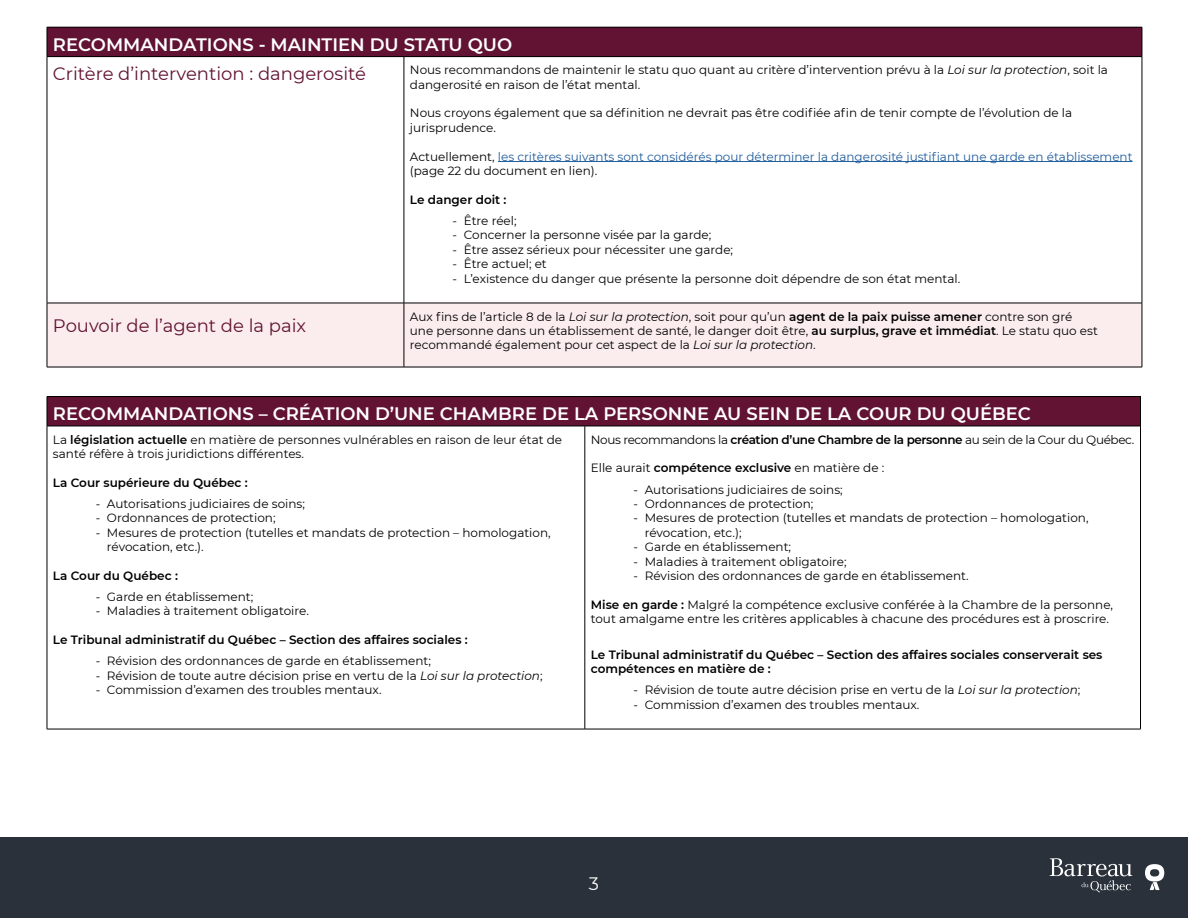
<style>
.page{position:relative;width:1188px;height:918px;background:#fff}
.page>*{position:absolute;margin:0;border:0;box-sizing:border-box;transform-origin:0 0}
.texte_courant{font:600 18px "Montserrat";color:#fff}
.texte_courant-2{font:18px "Montserrat";color:#621333}
.t1{font:18px "Montserrat";color:#fff}
.texte_courant-3{font:12px/14.4px "Montserrat";color:#000}
.TABLEAU{font:12px/14.4px "Montserrat";color:#000}
.texte_courant-4{font:600 12px/14.4px "Montserrat";color:#000}
.texte_courant-5{font:12px/14.4px "Montserrat";color:#215e9e}
.texte_courant-6{font:12px "Montserrat";letter-spacing:-.03em;color:#000}
.s1{font-style:italic}
.s2{color:#000}
.s3{font-weight:600}
</style>
<div class="page">
<div style="left:0;top:837px;width:1188px;height:81px;background:#2a313a"></div>
<svg style="left:1050px;top:858px;width:82px;height:35px"></svg>
<svg style="left:1145px;top:864px;width:19px;height:26px"></svg>
<div style="left:47px;top:27px;width:1095px;height:30px;background:#621333"></div>
<div style="left:48px;top:304px;width:1094px;height:63px;background:#fbedee"></div>
<hr style="left:47px;top:27px;width:357px;height:1px;background:#000">
<svg style="left:47px;top:27px;width:1px;height:29px"></svg>
<hr style="left:404px;top:27px;width:738px;height:1px;background:#000">
<svg style="left:1142px;top:27px;width:1px;height:29px"></svg>
<hr style="left:47px;top:56px;width:357px;height:1px;background:#000">
<hr style="left:404px;top:56px;width:738px;height:1px;background:#000">
<hr style="left:47px;top:57px;width:1px;height:246px;background:#000">
<hr style="left:404px;top:57px;width:1px;height:246px;background:#000">
<hr style="left:1142px;top:57px;width:1px;height:246px;background:#000">
<hr style="left:47px;top:303px;width:357px;height:1px;background:#000">
<hr style="left:47px;top:303px;width:1px;height:64px;background:#000">
<hr style="left:47px;top:367px;width:357px;height:1px;background:#000">
<hr style="left:404px;top:303px;width:738px;height:1px;background:#000">
<hr style="left:404px;top:303px;width:1px;height:64px;background:#000">
<hr style="left:1142px;top:303px;width:1px;height:64px;background:#000">
<hr style="left:404px;top:367px;width:738px;height:1px;background:#000">
<hr style="left:498px;top:161px;width:635px;height:1px;background:#215e9e">
<div style="left:47px;top:397px;width:1094px;height:29px;background:#621333"></div>
<hr style="left:47px;top:396px;width:538px;height:1px;background:#000">
<svg style="left:47px;top:397px;width:1px;height:29px"></svg>
<hr style="left:585px;top:396px;width:556px;height:1px;background:#000">
<svg style="left:1140px;top:397px;width:1px;height:29px"></svg>
<hr style="left:47px;top:426px;width:538px;height:1px;background:#000">
<hr style="left:585px;top:426px;width:556px;height:1px;background:#000">
<hr style="left:47px;top:426px;width:1px;height:303px;background:#000">
<hr style="left:585px;top:426px;width:1px;height:303px;background:#000">
<hr style="left:1140px;top:426px;width:1px;height:303px;background:#000">
<hr style="left:47px;top:729px;width:538px;height:1px;background:#000">
<hr style="left:585px;top:729px;width:556px;height:1px;background:#000">
<p class="texte_courant" style="left:53px;top:31px;width:461px">RECOMMANDATIONS - MAINTIEN DU STATU QUO</p>
<p class="texte_courant-2" style="left:53px;top:61px;width:315px">Critère d’intervention : dangerosité</p>
<p class="texte_courant-3" style="left:410px;top:62px;width:700px">Nous recommandons de maintenir le statu quo quant au critère d’intervention prévu à la <span class="s1">Loi sur la protection</span>, soit la dangerosité en raison de l’état mental.</p>
<p class="texte_courant-3" style="left:410px;top:106px;width:664px">Nous croyons également que sa définition ne devrait pas être codifiée afin de tenir compte de l’évolution de la jurisprudence.</p>
<p class="texte_courant-5" style="left:410px;top:149px;width:724px"><span class="s2">Actuellement,</span> les critères suivants sont considérés pour déterminer la dangerosité justifiant une garde en établissement <span class="s2">(page 22 du document en lien).</span></p>
<p class="texte_courant-4" style="left:410px;top:192px;width:98px">Le danger doit :</p>
<p class="texte_courant-3" style="left:453px;top:213px;width:65px">- Être réel;</p>
<p class="texte_courant-3" style="left:453px;top:227px;width:260px">- Concerner la personne visée par la garde;</p>
<p class="texte_courant-3" style="left:453px;top:242px;width:282px">- Être assez sérieux pour nécessiter une garde;</p>
<p class="texte_courant-3" style="left:453px;top:256px;width:96px">- Être actuel; et</p>
<p class="texte_courant-3" style="left:453px;top:271px;width:509px">- L’existence du danger que présente la personne doit dépendre de son état mental.</p>
<p class="texte_courant-2" style="left:53px;top:313px;width:255px">Pouvoir de l’agent de la paix</p>
<p class="TABLEAU" style="left:410px;top:309px;width:690px">Aux fins de l’article 8 de la <span class="s1">Loi sur la protection</span>, soit pour qu’un <span class="s3">agent de la paix puisse amener</span> contre son gré une personne dans un établissement de santé, le danger doit être, <span class="s3">au surplus, grave et immédiat</span>. Le statu quo est recommandé également pour cet aspect de la <span class="s1">Loi sur la protection</span>.</p>
<p class="texte_courant" style="left:53px;top:401px;width:979px">RECOMMANDATIONS – CRÉATION D’UNE CHAMBRE DE LA PERSONNE AU SEIN DE LA COUR DU QUÉBEC</p>
<p class="texte_courant-3" style="left:53px;top:432px;width:511px">La <span class="s3">législation actuelle</span> en matière de personnes vulnérables en raison de leur état de santé réfère à trois juridictions différentes.</p>
<p class="texte_courant-4" style="left:53px;top:475px;width:196px">La Cour supérieure du Québec :</p>
<p class="texte_courant-3" style="left:96px;top:496px;width:211px">- Autorisations judiciaires de soins;</p>
<p class="texte_courant-3" style="left:96px;top:510px;width:181px">- Ordonnances de protection;</p>
<p class="texte_courant-3" style="left:107px;top:525px;width:445px;text-indent:-11px">- Mesures de protection (tutelles et mandats de protection – homologation, révocation, etc.).</p>
<p class="texte_courant-4" style="left:53px;top:568px;width:126px">La Cour du Québec :</p>
<p class="texte_courant-3" style="left:96px;top:589px;width:159px">- Garde en établissement;</p>
<p class="texte_courant-3" style="left:96px;top:604px;width:215px">- Maladies à traitement obligatoire.</p>
<p class="texte_courant-4" style="left:53px;top:632px;width:416px">Le Tribunal administratif du Québec – Section des affaires sociales :</p>
<p class="texte_courant-3" style="left:96px;top:654px;width:337px">- Révision des ordonnances de garde en établissement;</p>
<p class="texte_courant-3" style="left:96px;top:668px;width:448px">- Révision de toute autre décision prise en vertu de la <span class="s1">Loi sur la protection</span>;</p>
<p class="texte_courant-3" style="left:96px;top:682px;width:287px">- Commission d’examen des troubles mentaux.</p>
<p class="texte_courant-6" style="left:591px;top:431px;width:545px">Nous recommandons la <span class="s3">création d’une Chambre de la personne</span> au sein de la Cour du Québec.</p>
<p class="texte_courant-3" style="left:591px;top:461px;width:295px">Elle aurait <span class="s3">compétence exclusive</span> en matière de :</p>
<p class="texte_courant-3" style="left:634px;top:482px;width:211px">- Autorisations judiciaires de soins;</p>
<p class="texte_courant-3" style="left:634px;top:496px;width:181px">- Ordonnances de protection;</p>
<p class="texte_courant-3" style="left:645px;top:510px;width:445px;text-indent:-11px">- Mesures de protection (tutelles et mandats de protection – homologation, révocation, etc.);</p>
<p class="texte_courant-3" style="left:634px;top:539px;width:159px">- Garde en établissement;</p>
<p class="texte_courant-3" style="left:634px;top:554px;width:215px">- Maladies à traitement obligatoire;</p>
<p class="texte_courant-3" style="left:634px;top:568px;width:337px">- Révision des ordonnances de garde en établissement.</p>
<p class="texte_courant-3" style="left:591px;top:597px;width:524px"><span class="s3">Mise en garde :</span> Malgré la compétence exclusive conférée à la Chambre de la personne, tout amalgame entre les critères applicables à chacune des procédures est à proscrire.</p>
<p class="texte_courant-4" style="left:591px;top:647px;width:513px">Le Tribunal administratif du Québec – Section des affaires sociales conserverait ses compétences en matière de :</p>
<p class="texte_courant-3" style="left:634px;top:682px;width:448px">- Révision de toute autre décision prise en vertu de la <span class="s1">Loi sur la protection</span>;</p>
<p class="texte_courant-3" style="left:634px;top:697px;width:287px">- Commission d’examen des troubles mentaux.</p>
<h1 class="t1" style="left:589px;top:871px;width:12px">3</h1>
</div>
